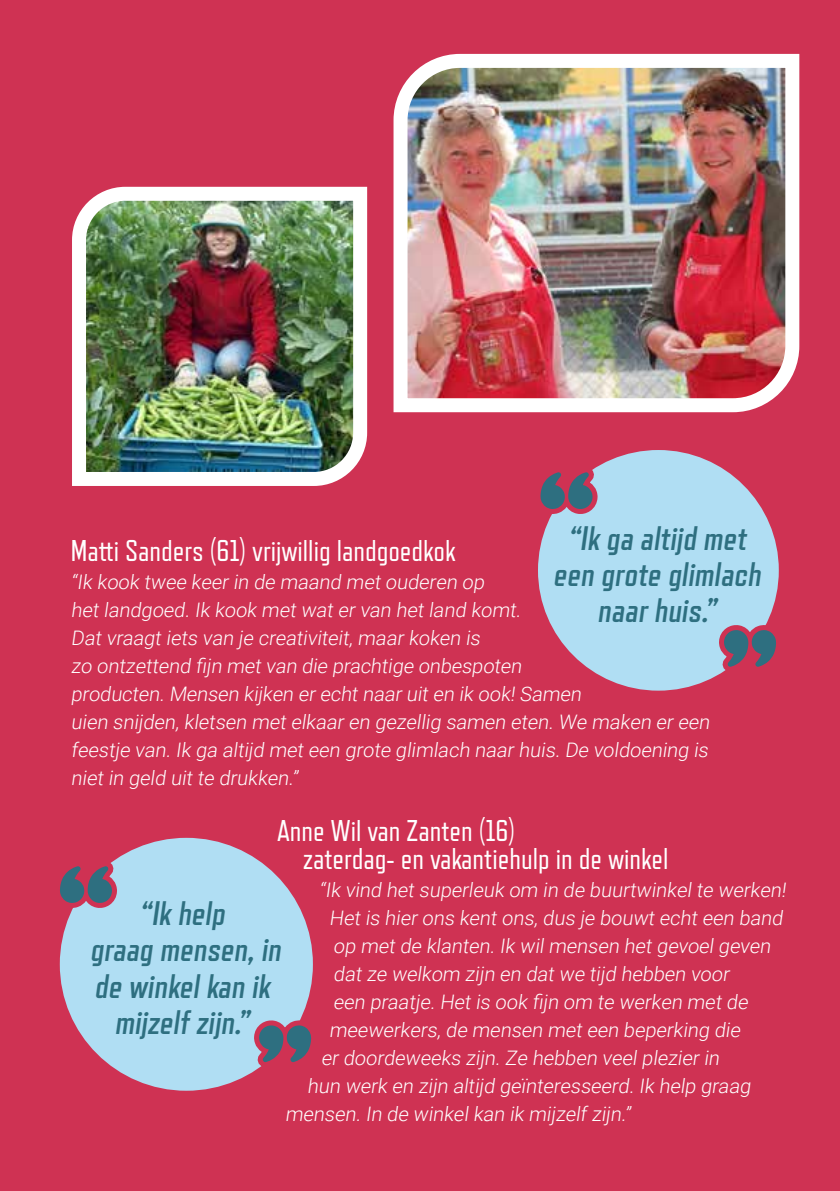
<style>
.page{position:relative;width:840px;height:1191px;background:#fff}
.page>*{position:absolute;margin:0;border:0;box-sizing:border-box;transform-origin:0 0}
.t1{font:700 34px/36px "Refrigerator Deluxe";color:#2e6f80;text-align:center}
.t2{font:30px/28px "Refrigerator Deluxe";color:#fff}
.t3{font:300 20px/28px "Roboto";color:#fff}
</style>
<div class="page">
<div style="left:0;top:0;width:839px;height:1191px;background:#cf3253"></div>
<img style="left:393px;top:53px;width:407px;height:360px">
<img style="left:72px;top:186px;width:296px;height:300px">
<div style="left:60px;top:838px;width:253px;height:252px;background:#b0def3;border-radius:50%"></div>
<svg style="left:60px;top:854px;width:64px;height:74px"></svg>
<svg style="left:247px;top:999px;width:65px;height:76px"></svg>
<div style="left:537px;top:450px;width:241px;height:240px;background:#b0def3;border-radius:50%"></div>
<svg style="left:540px;top:463px;width:64px;height:71px"></svg>
<svg style="left:711px;top:604px;width:65px;height:75px"></svg>
<h1 class="t1" style="left:552px;top:520px;width:214px">“Ik ga altijd met een grote glimlach naarhuis.”</h1>
<h2 class="t2" style="left:71px;top:537px;width:386px">Matti Sanders (61) vrijwillig landgoedkok</h2>
<p class="t3" style="left:71px;top:567px;width:643px">“Ik kook twee keerin de maand metouderen op<br>hetlandgoed.Ik kook metwatervan hetland komt.<br>Datvraagtiets van je creativiteit,maarkoken is<br>zo ontzettend fij n metvan die prachtige onbespoten<br>producten.Mensen kijken erechtnaaruiten ik ook!Samen<br>uien snijden,kletsen metelkaaren gezellig samen eten.We maken ereen feestje van.Ik ga altijd meteen grote glimlach naarhuis.De voldoening is nietin geld uitte drukken.”</p>
<h2 class="t2" style="left:303px;top:817px;width:366px;text-indent:-26px">Anne Wil van Zanten (16)<br>zaterdag- en vakantiehulp in de winkel</h2>
<p class="t3" style="left:319px;top:875px;width:471px">“Ik vind hetsuperleuk om in de buurtwinkelte werken!</p>
<p class="t3" style="left:329px;top:903px;width:458px">Hetis hierons kentons,dus je bouwtechteen band</p>
<p class="t3" style="left:333px;top:931px;width:442px">op metde klanten.Ik wilmensen hetgevoelgeven</p>
<p class="t3" style="left:333px;top:959px;width:401px">datze welkom zij n en datwe tijd hebben voor</p>
<p class="t3" style="left:333px;top:987px;width:419px">een praatje.Hetis ook fij n om te werken metde</p>
<p class="t3" style="left:329px;top:1015px;width:416px">meewerkers,de mensen meteen beperking die</p>
<p class="t3" style="left:321px;top:1043px;width:403px">erdoordeweeks zij n.Ze hebben veelplezierin</p>
<p class="t3" style="left:307px;top:1071px;width:448px">hun werk en zijn altijd geïnteresseerd.Ik help graag</p>
<p class="t3" style="left:285px;top:1099px;width:350px">mensen.In de winkelkan ik mijzelfzijn.”</p>
<h1 class="t1" style="left:90px;top:895px;width:198px">“Ik help<br>graag mensen,in de winkelkan ik mijzelf zijn.”</h1>
</div>
